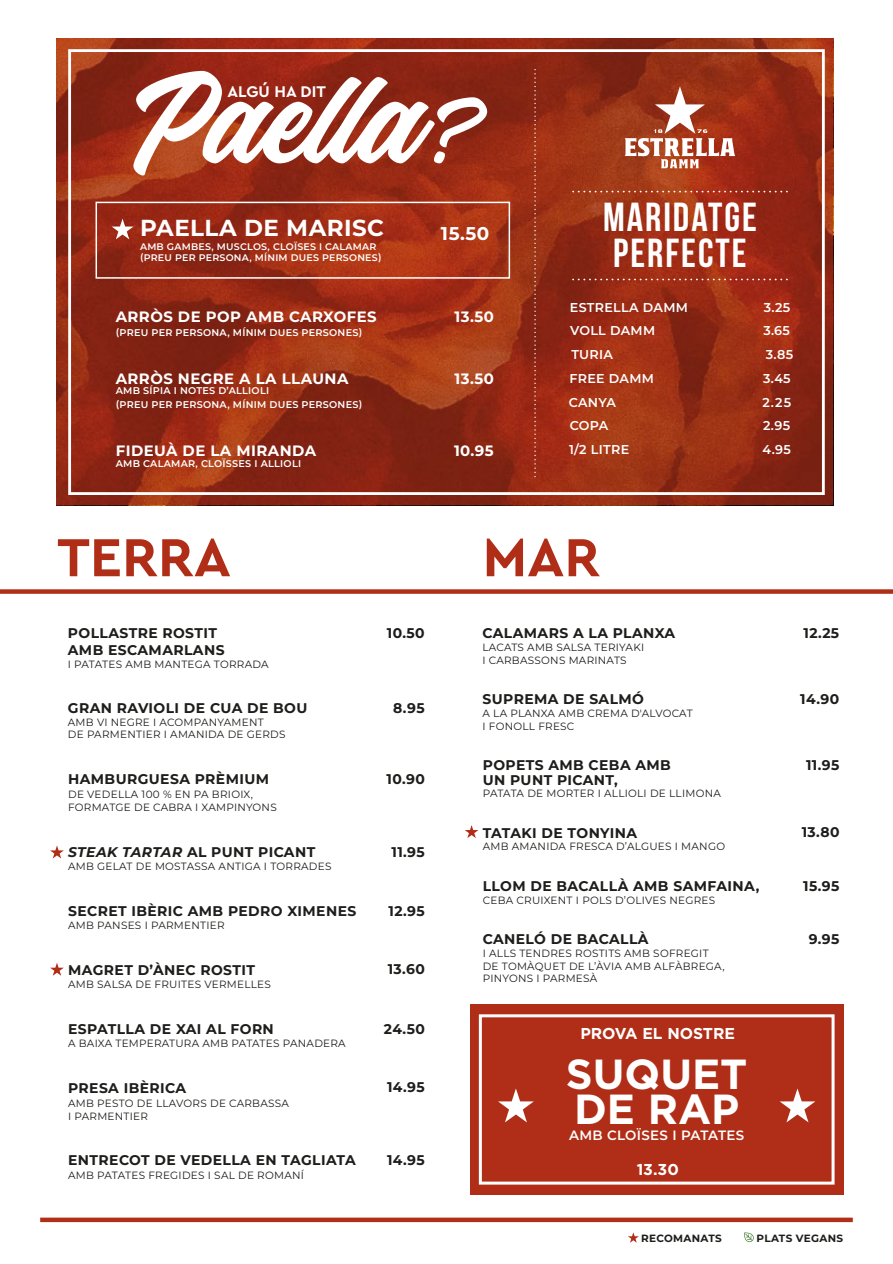
<style>
.page{position:relative;width:893px;height:1264px;background:#fff}
.page>*{position:absolute;margin:0;border:0;box-sizing:border-box;transform-origin:0 0}
.t1{font:700 56.1px "Cera Pro";color:#b02e17}
.t2{font:700 42px/34.5px "Gotham";color:#fff}
.t3{font:40.5px/36px "Bebas Neue";letter-spacing:.05em;color:#fff}
.t4{font:700 23.1px "Montserrat";letter-spacing:.02em;color:#fff}
.t5{font:700 18.45px "Montserrat";color:#fff}
.t6{font:700 16.2px "Cera Pro";color:#fff}
.t7{font:700 15.75px "Gotham";color:#fff}
.t8{font:700 15px "Montserrat";letter-spacing:.03em;color:#fff}
.t9{font:700 14.1px/16.8px "Montserrat";letter-spacing:.03em;color:#1d1d1b}
.t10{font:600 13.5px "Montserrat";letter-spacing:.025em;color:#fff}
.t11{font:600 12.75px "Montserrat";letter-spacing:.025em;color:#fff}
.t12{font:10.5px/12.6px "Montserrat";letter-spacing:.025em;color:#1d1d1b}
.t13{font:700 10.5px "Montserrat";letter-spacing:.03em;color:#1d1d1b}
.t14{font:600 9.75px/13.5px "Montserrat";letter-spacing:.025em;color:#fff}
.t15{font:600 9.6px/10.9px "Montserrat";letter-spacing:.025em;color:#fff}
.s1{font-style:italic}
</style>
<div class="page">
<svg style="left:57px;top:39px;width:776px;height:466px;background:#962b14"></svg>
<div style="left:0;top:589px;width:893px;height:5px;background:#b02f18"></div>
<div style="left:40px;top:1217px;width:813px;height:5px;background:#b02f18"></div>
<div style="left:68px;top:49px;width:757px;height:446px;border:3px solid #fff"></div>
<svg style="left:534px;top:70px;width:2px;height:407px"></svg>
<svg style="left:112px;top:219px;width:21px;height:20px"></svg>
<div style="left:96px;top:202px;width:414px;height:77px;border:2px solid #fff"></div>
<svg style="left:133px;top:71px;width:354px;height:104px"></svg>
<svg style="left:573px;top:278px;width:208px;height:2px"></svg>
<svg style="left:573px;top:191px;width:208px;height:1px"></svg>
<svg style="left:625px;top:86px;width:110px;height:82px"></svg>
<svg style="left:50px;top:845px;width:14px;height:13px"></svg>
<svg style="left:50px;top:963px;width:14px;height:12px"></svg>
<svg style="left:465px;top:825px;width:13px;height:13px"></svg>
<svg style="left:628px;top:1232px;width:11px;height:10px"></svg>
<svg style="left:744px;top:1232px;width:10px;height:10px"></svg>
<div style="left:470px;top:1004px;width:373px;height:190px;background:#b02e17"></div>
<div style="left:479px;top:1014px;width:355px;height:170px;border:3px solid #fff"></div>
<svg style="left:779px;top:1088px;width:36px;height:34px"></svg>
<svg style="left:498px;top:1088px;width:36px;height:34px"></svg>
<h3 class="t6" style="left:228px;top:81px;width:100px">ALGÚ HA DIT</h3>
<h3 class="t4" style="left:140px;top:211px;width:245px">PAELLA DE MARISC</h3>
<p class="t15" style="left:140px;top:242px;width:243px">AMB GAMBES, MUSCLOS, CLOÏSES I CALAMAR (PREU PER PERSONA, MÍNIM DUES PERSONES)</p>
<h3 class="t8" style="left:116px;top:306px;width:262px">ARRÒS DE POP AMB CARXOFES</h3>
<p class="t14" style="left:116px;top:326px;width:248px">(PREU PER PERSONA, MÍNIM DUES PERSONES)</p>
<h3 class="t8" style="left:116px;top:368px;width:234px">ARRÒS NEGRE A LA LLAUNA</h3>
<p class="t14" style="left:116px;top:385px;width:248px">AMB SÍPIA I NOTES D’ALLIOLI<br>(PREU PER PERSONA, MÍNIM DUES PERSONES)</p>
<h3 class="t8" style="left:116px;top:440px;width:202px">FIDEUÀ DE LA MIRANDA</h3>
<p class="t14" style="left:116px;top:457px;width:187px">AMB CALAMAR, CLOÏSSES I ALLIOLI</p>
<h3 class="t5" style="left:441px;top:221px;width:50px">15.50</h3>
<h3 class="t8" style="left:454px;top:306px;width:41px">13.50</h3>
<h3 class="t8" style="left:454px;top:368px;width:41px">13.50</h3>
<h3 class="t8" style="left:454px;top:440px;width:41px">10.95</h3>
<h3 class="t3" style="left:603px;top:199px;width:155px">MARIDATGE<br>PERFECTE</h3>
<p class="t11" style="left:570px;top:298px;width:120px">ESTRELLA DAMM</p>
<p class="t11" style="left:764px;top:298px;width:28px">3.25</p>
<p class="t11" style="left:570px;top:322px;width:87px">VOLL DAMM</p>
<p class="t11" style="left:763px;top:322px;width:28px">3.65</p>
<p class="t11" style="left:571px;top:345px;width:43px">TURIA</p>
<p class="t11" style="left:766px;top:346px;width:29px">3.85</p>
<p class="t11" style="left:569px;top:369px;width:86px">FREE DAMM</p>
<p class="t11" style="left:763px;top:369px;width:29px">3.45</p>
<p class="t11" style="left:569px;top:393px;width:49px">CANYA</p>
<p class="t11" style="left:762px;top:393px;width:30px">2.25</p>
<p class="t11" style="left:570px;top:417px;width:40px">COPA</p>
<p class="t11" style="left:763px;top:417px;width:28px">2.95</p>
<p class="t11" style="left:569px;top:440px;width:62px">1/2 LITRE</p>
<p class="t11" style="left:762px;top:441px;width:30px">4.95</p>
<h1 class="t1" style="left:57px;top:520px;width:175px">TERRA</h1>
<h1 class="t1" style="left:482px;top:520px;width:119px">MAR</h1>
<h3 class="t9" style="left:68px;top:626px;width:158px">POLLASTRE ROSTIT<br>AMB ESCAMARLANS</h3>
<p class="t12" style="left:68px;top:658px;width:202px">I PATATES AMB MANTEGA TORRADA</p>
<h3 class="t9" style="left:387px;top:626px;width:39px">10.50</h3>
<h3 class="t9" style="left:482px;top:626px;width:194px">CALAMARS A LA PLANXA</h3>
<p class="t12" style="left:482px;top:642px;width:163px">LACATS AMB SALSA TERIYAKI<br>I CARBASSONS MARINATS</p>
<h3 class="t9" style="left:68px;top:700px;width:241px">GRAN RAVIOLI DE CUA DE BOU</h3>
<p class="t12" style="left:68px;top:716px;width:219px">AMB VI NEGRE I ACOMPANYAMENT<br>DE PARMENTIER I AMANIDA DE GERDS</p>
<h3 class="t9" style="left:393px;top:700px;width:33px">8.95</h3>
<h3 class="t9" style="left:482px;top:692px;width:163px">SUPREMA DE SALMÓ</h3>
<p class="t12" style="left:482px;top:708px;width:212px">A LA PLANXA AMB CREMA D'ALVOCAT<br>I FONOLL FRESC</p>
<h3 class="t9" style="left:68px;top:772px;width:202px">HAMBURGUESA PRÈMIUM</h3>
<p class="t12" style="left:68px;top:788px;width:210px;line-height:13.5px">DE VEDELLA 100 % EN PA BRIOIX,<br>FORMATGE DE CABRA I XAMPINYONS</p>
<h3 class="t9" style="left:386px;top:772px;width:40px">10.90</h3>
<h3 class="t9" style="left:483px;top:758px;width:190px;line-height:15px">POPETS AMB CEBA AMB<br>UN PUNT PICANT,</h3>
<p class="t12" style="left:483px;top:788px;width:240px">PATATA DE MORTER I ALLIOLI DE LLIMONA</p>
<h3 class="t9" style="left:68px;top:845px;width:249px"><span class="s1">STEAK TARTAR</span> AL PUNT PICANT</h3>
<p class="t12" style="left:68px;top:861px;width:265px">AMB GELAT DE MOSTASSA ANTIGA I TORRADES</p>
<h3 class="t9" style="left:391px;top:844px;width:35px">11.95</h3>
<h3 class="t9" style="left:483px;top:825px;width:156px">TATAKI DE TONYINA</h3>
<p class="t12" style="left:483px;top:841px;width:244px">AMB AMANIDA FRESCA D’ALGUES I MANGO</p>
<h3 class="t9" style="left:68px;top:903px;width:290px">SECRET IBÈRIC AMB PEDRO XIMENES</h3>
<p class="t12" style="left:68px;top:919px;width:158px">AMB PANSES I PARMENTIER</p>
<h3 class="t9" style="left:388px;top:903px;width:38px">12.95</h3>
<h3 class="t9" style="left:483px;top:878px;width:278px">LLOM DE BACALLÀ AMB SAMFAINA,</h3>
<p class="t12" style="left:483px;top:894px;width:234px">CEBA CRUIXENT I POLS D’OLIVES NEGRES</p>
<h3 class="t9" style="left:68px;top:962px;width:188px">MAGRET D’ÀNEC ROSTIT</h3>
<p class="t12" style="left:68px;top:979px;width:204px">AMB SALSA DE FRUITES VERMELLES</p>
<h3 class="t9" style="left:388px;top:961px;width:39px">13.60</h3>
<h3 class="t9" style="left:483px;top:931px;width:167px">CANELÓ DE BACALLÀ</h3>
<p class="t12" style="left:483px;top:947px;width:243px">I ALLS TENDRES ROSTITS AMB SOFREGIT<br>DE TOMÀQUET DE L’ÀVIA AMB ALFÀBREGA,<br>PINYONS I PARMESÀ</p>
<h3 class="t9" style="left:68px;top:1021px;width:207px">ESPATLLA DE XAI AL FORN</h3>
<p class="t12" style="left:68px;top:1037px;width:279px">A BAIXA TEMPERATURA AMB PATATES PANADERA</p>
<h3 class="t9" style="left:384px;top:1021px;width:43px">24.50</h3>
<h3 class="t7" style="left:580px;top:1023px;width:156px">PROVA EL NOSTRE</h3>
<h3 class="t9" style="left:68px;top:1080px;width:120px">PRESA IBÈRICA</h3>
<p class="t12" style="left:68px;top:1096px;width:222px;line-height:13.5px">AMB PESTO DE LLAVORS DE CARBASSA<br>I PARMENTIER</p>
<h3 class="t9" style="left:387px;top:1079px;width:39px">14.95</h3>
<h2 class="t2" style="left:566px;top:1056px;width:183px">SUQUET<br>DE RAP</h2>
<p class="t10" style="left:569px;top:1125px;width:177px">AMB CLOÏSES I PATATES</p>
<h3 class="t9" style="left:68px;top:1152px;width:289px">ENTRECOT DE VEDELLA EN TAGLIATA</h3>
<p class="t12" style="left:68px;top:1169px;width:237px">AMB PATATES FREGIDES I SAL DE ROMANÍ</p>
<h3 class="t9" style="left:387px;top:1152px;width:39px">14.95</h3>
<h3 class="t7" style="left:636px;top:1159px;width:44px">13.30</h3>
<h3 class="t9" style="left:803px;top:626px;width:37px">12.25</h3>
<h3 class="t9" style="left:800px;top:692px;width:40px">14.90</h3>
<h3 class="t9" style="left:806px;top:757px;width:35px">11.95</h3>
<h3 class="t9" style="left:801px;top:824px;width:39px">13.80</h3>
<h3 class="t9" style="left:803px;top:878px;width:38px">15.95</h3>
<h3 class="t9" style="left:808px;top:931px;width:32px">9.95</h3>
<p class="t13" style="left:641px;top:1230px;width:82px">RECOMANATS</p>
<p class="t13" style="left:756px;top:1230px;width:88px">PLATS VEGANS</p>
</div>
